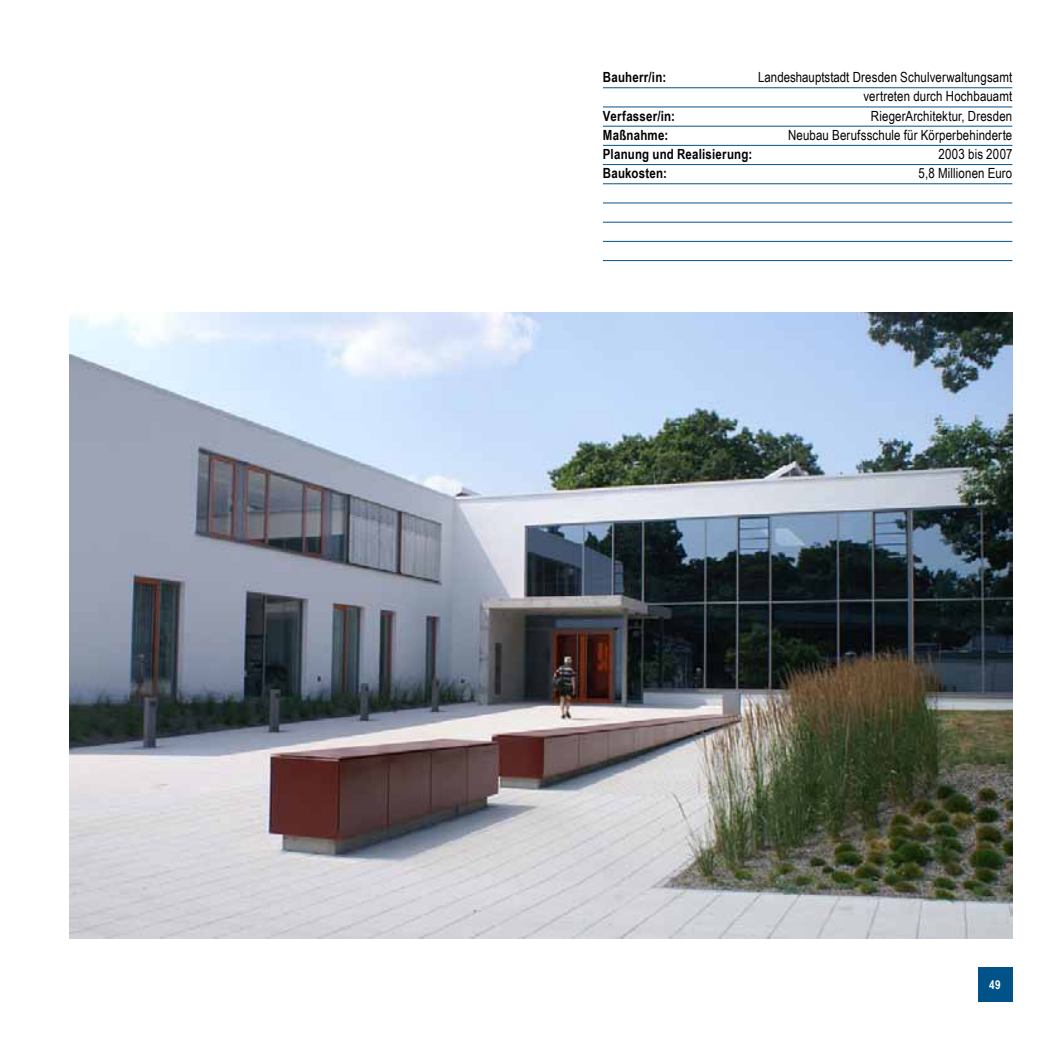
<style>
.page{position:relative;width:1062px;height:1042px;background:#fff}
.page>*{position:absolute;margin:0;border:0;box-sizing:border-box;transform-origin:0 0}
.t1{font:14px/19.2px "Arial Narrow";letter-spacing:.01em;color:#000;text-align:right}
.t2{font:700 14px "Arial Narrow";letter-spacing:.015em;color:#000}
.t3{font:700 12.25px "Arial Narrow";color:#fff}
</style>
<div class="page">
<div style="left:977px;top:967px;width:35px;height:35px;background:#005288"></div>
<img style="left:69px;top:313px;width:943px;height:626px">
<hr style="left:603px;top:107px;width:409px;height:1px;background:#005288">
<hr style="left:603px;top:87px;width:409px;height:1px;background:#005288">
<hr style="left:603px;top:126px;width:409px;height:1px;background:#005288">
<hr style="left:603px;top:145px;width:409px;height:1px;background:#005288">
<hr style="left:603px;top:164px;width:409px;height:1px;background:#005288">
<hr style="left:603px;top:183px;width:409px;height:1px;background:#005288">
<hr style="left:603px;top:203px;width:409px;height:1px;background:#005288">
<hr style="left:603px;top:222px;width:409px;height:1px;background:#005288">
<hr style="left:603px;top:241px;width:409px;height:1px;background:#005288">
<hr style="left:603px;top:260px;width:409px;height:1px;background:#005288">
<p class="t2" style="left:603px;top:67px;width:65px">Bauherr/in:</p>
<p class="t1" style="left:758px;top:67px;width:256px">Landeshauptstadt Dresden Schulverwaltungsamt vertreten durch Hochbauamt</p>
<p class="t2" style="left:603px;top:105px;width:74px">Verfasser/in:</p>
<p class="t1" style="left:871px;top:106px;width:143px">RiegerArchitektur, Dresden</p>
<p class="t2" style="left:603px;top:124px;width:67px">Maßnahme:</p>
<p class="t1" style="left:788px;top:125px;width:226px">Neubau Berufsschule für Körperbehinderte</p>
<p class="t2" style="left:603px;top:144px;width:151px">Planung und Realisierung:</p>
<p class="t1" style="left:938px;top:144px;width:75px">2003 bis 2007</p>
<p class="t2" style="left:603px;top:163px;width:65px">Baukosten:</p>
<p class="t1" style="left:918px;top:163px;width:95px">5,8 Millionen Euro</p>
<p class="t3" style="left:989px;top:975px;width:13px">49</p>
</div>
